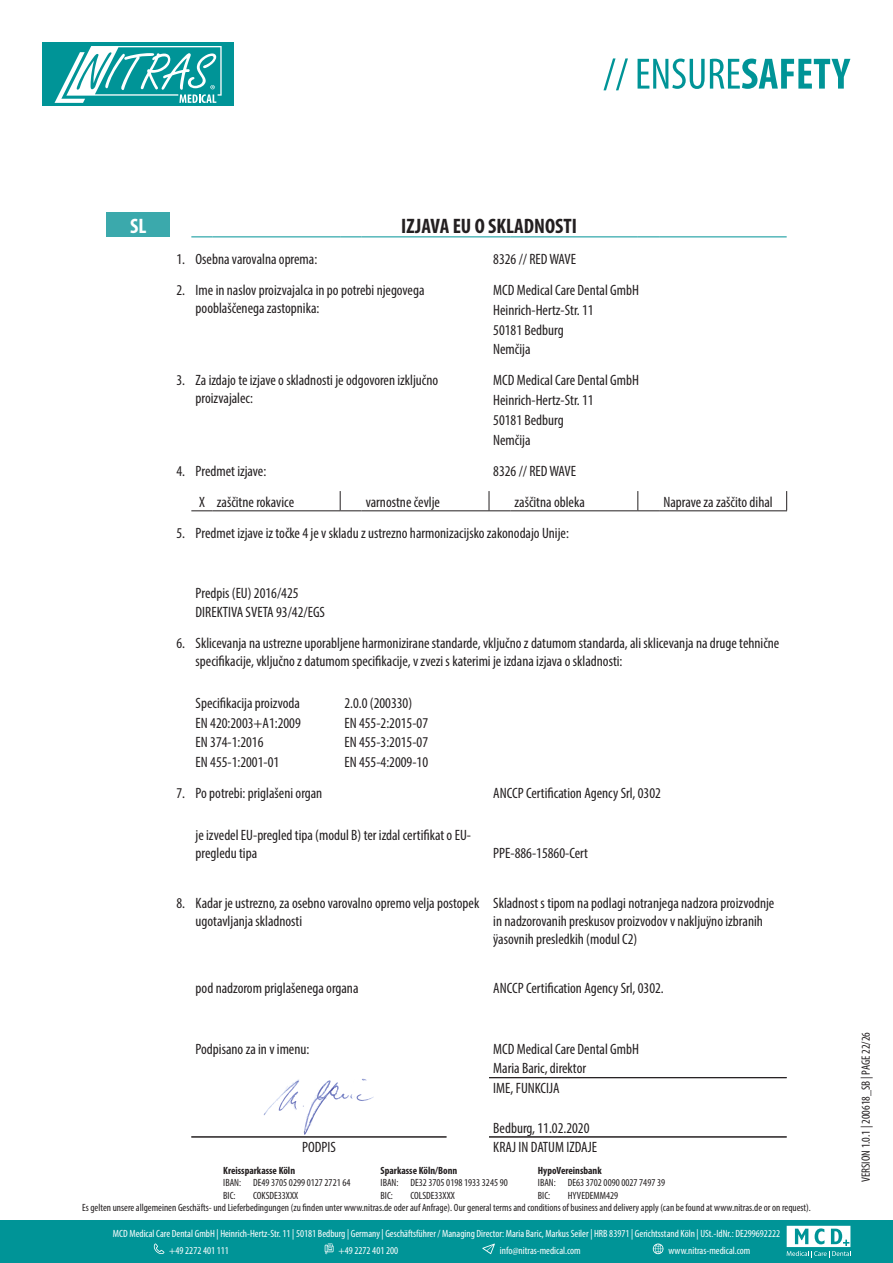
<style>
.page{position:relative;width:893px;height:1263px;background:#fff}
.page>*{position:absolute;margin:0;border:0;box-sizing:border-box;transform-origin:0 0}
.t1{font:700 condensed 21px "Myriad Pro";color:#231f20}
.t2{font:700 condensed 21px "Myriad Pro";color:#fff}
.t3{font:condensed 15px/18px "Myriad Pro";color:#231f20}
.t4{font:condensed 12px "Myriad Pro";color:#231f20}
.t5{font:condensed 10.5px/12.6px "Myriad Pro";color:#231f20}
.t6{font:condensed 10.5px/17px "Myriad Pro";color:#fff}
.t7{font:700 condensed 10.5px "Myriad Pro";color:#231f20}
</style>
<div class="page">
<svg style="left:264px;top:1078px;width:110px;height:57px"></svg>
<svg style="left:603px;top:58px;width:247px;height:32px"></svg>
<div style="left:43px;top:43px;width:191px;height:63px;background:#009497"></div>
<svg style="left:55px;top:46px;width:167px;height:57px"></svg>
<div style="left:0;top:1220px;width:893px;height:43px;background:#009497"></div>
<svg style="left:787px;top:1226px;width:64px;height:32px"></svg>
<svg style="left:154px;top:1243px;width:10px;height:11px"></svg>
<svg style="left:325px;top:1243px;width:9px;height:11px"></svg>
<svg style="left:482px;top:1243px;width:13px;height:11px"></svg>
<svg style="left:653px;top:1243px;width:10px;height:11px"></svg>
<div style="left:106px;top:213px;width:64px;height:24px;background:#3ba9ac"></div>
<svg style="left:489px;top:491px;width:21px;height:20px"></svg>
<hr style="left:510px;top:510px;width:128px;height:1px;background:#231f20">
<svg style="left:786px;top:491px;width:1px;height:19px"></svg>
<svg style="left:191px;top:510px;width:22px;height:1px"></svg>
<hr style="left:213px;top:510px;width:127px;height:1px;background:#231f20">
<svg style="left:340px;top:491px;width:21px;height:20px"></svg>
<hr style="left:361px;top:510px;width:128px;height:1px;background:#231f20">
<svg style="left:637px;top:491px;width:22px;height:20px"></svg>
<hr style="left:659px;top:510px;width:128px;height:1px;background:#231f20">
<svg style="left:191px;top:236px;width:22px;height:1px"></svg>
<hr style="left:213px;top:236px;width:127px;height:1px;background:#009497">
<svg style="left:340px;top:236px;width:21px;height:1px"></svg>
<hr style="left:361px;top:236px;width:128px;height:1px;background:#009497">
<svg style="left:489px;top:236px;width:21px;height:1px"></svg>
<hr style="left:510px;top:236px;width:128px;height:1px;background:#009497">
<svg style="left:638px;top:236px;width:21px;height:1px"></svg>
<hr style="left:659px;top:236px;width:128px;height:1px;background:#009497">
<hr style="left:191px;top:1136px;width:255px;height:1px;background:#231f20">
<hr style="left:489px;top:1077px;width:298px;height:1px;background:#231f20">
<hr style="left:489px;top:1136px;width:298px;height:1px;background:#231f20">
<p class="t2" style="left:130px;top:212px;width:18px">SL</p>
<p class="t1" style="left:401px;top:212px;width:177px">IZJAVA EU O SKLADNOSTI</p>
<p class="t3" style="left:176px;top:250px;width:10px">1.</p>
<p class="t3" style="left:196px;top:250px;width:123px">Osebna varovalna oprema:</p>
<p class="t3" style="left:176px;top:281px;width:10px">2.</p>
<p class="t3" style="left:196px;top:281px;width:230px">Ime in naslov proizvajalca in po potrebi njegovega pooblaščenega zastopnika:</p>
<p class="t3" style="left:493px;top:340px;width:39px">Nemčija</p>
<p class="t3" style="left:176px;top:371px;width:10px">3.</p>
<p class="t3" style="left:196px;top:371px;width:244px">Za izdajo te izjave o skladnosti je odgovoren izključno proizvajalec:</p>
<p class="t3" style="left:493px;top:430px;width:39px">Nemčija</p>
<p class="t3" style="left:176px;top:461px;width:10px">4.</p>
<p class="t3" style="left:196px;top:461px;width:72px">Predmet izjave:</p>
<p class="t3" style="left:217px;top:492px;width:79px">zaščitne rokavice</p>
<p class="t3" style="left:366px;top:492px;width:76px">varnostne čevlje</p>
<p class="t3" style="left:514px;top:492px;width:72px">zaščitna obleka</p>
<p class="t3" style="left:663px;top:492px;width:111px">Naprave za zaščito dihal</p>
<p class="t3" style="left:176px;top:524px;width:10px">5.</p>
<p class="t3" style="left:196px;top:524px;width:375px">Predmet izjave iz točke 4 je v skladu z ustrezno harmonizacijsko zakonodajo Unije:</p>
<h1 class="t2" style="left:129px;top:212px;width:20px">DE</h1>
<p class="t3" style="left:493px;top:243px;width:147px;line-height:31px">8326 // RED WAVE<br>MCD Medical Care Dental GmbH</p>
<p class="t3" style="left:493px;top:300px;width:102px;line-height:19.8px">Heinrich-Hertz-Str. 11<br>50181 Bedburg</p>
<p class="t3" style="left:493px;top:370px;width:147px;line-height:19.8px">MCD Medical Care Dental GmbH<br>Heinrich-Hertz-Str. 11<br>50181 Bedburg</p>
<p class="t3" style="left:493px;top:461px;width:84px">8326 // RED WAVE</p>
<p class="t3" style="left:199px;top:492px;width:7px">X</p>
<p class="t3" style="left:196px;top:583px;width:105px">Predpis (EU) 2016/425</p>
<p class="t3" style="left:196px;top:603px;width:131px">DIREKTIVA SVETA 93/42/EGS</p>
<p class="t3" style="left:176px;top:634px;width:10px">6.</p>
<p class="t3" style="left:196px;top:634px;width:585px">Sklicevanja na ustrezne uporabljene harmonizirane standarde, vključno z datumom standarda, ali sklicevanja na druge tehnične specifikacije, vključno z datumom specifikacije, v zvezi s katerimi je izdana izjava o skladnosti:</p>
<p class="t3" style="left:196px;top:694px;width:106px">Specifikacija proizvoda</p>
<p class="t3" style="left:344px;top:694px;width:69px">2.0.0 (200330)</p>
<p class="t3" style="left:196px;top:713px;width:107px">EN 420:2003+A1:2009</p>
<p class="t3" style="left:344px;top:713px;width:85px">EN 455-2:2015-07</p>
<p class="t3" style="left:196px;top:733px;width:69px">EN 374-1:2016</p>
<p class="t3" style="left:344px;top:733px;width:85px">EN 455-3:2015-07</p>
<p class="t3" style="left:196px;top:753px;width:85px">EN 455-1:2001-01</p>
<p class="t3" style="left:344px;top:753px;width:85px">EN 455-4:2009-10</p>
<p class="t3" style="left:493px;top:784px;width:169px">ANCCP Certification Agency Srl, 0302</p>
<p class="t3" style="left:176px;top:784px;width:10px">7.</p>
<p class="t3" style="left:196px;top:784px;width:128px">Po potrebi: priglašeni organ</p>
<p class="t3" style="left:196px;top:825px;width:277px">je izvedel EU-pregled tipa (modul B) ter izdal certifikat o EU&shy;pregledu tipa</p>
<p class="t3" style="left:176px;top:894px;width:10px">8.</p>
<p class="t3" style="left:196px;top:894px;width:285px">Kadar je ustrezno, za osebno varovalno opremo velja postopek ugotavljanja skladnosti</p>
<p class="t3" style="left:493px;top:894px;width:283px">Skladnost s tipom na podlagi notranjega nadzora proizvodnje in nadzorovanih preskusov proizvodov v nakljuÿno izbranih ÿasovnih presledkih (modul C2)</p>
<p class="t3" style="left:196px;top:979px;width:164px">pod nadzorom priglašenega organa</p>
<p class="t3" style="left:493px;top:843px;width:96px">PPE-886-15860-Cert</p>
<p class="t3" style="left:493px;top:979px;width:172px">ANCCP Certification Agency Srl, 0302.</p>
<p class="t3" style="left:196px;top:1039px;width:115px">Podpisano za in v imenu:</p>
<p class="t3" style="left:493px;top:1039px;width:147px">MCD Medical Care Dental GmbH</p>
<p class="t3" style="left:493px;top:1059px;width:94px">Maria Baric, direktor</p>
<p class="t3" style="left:493px;top:1079px;width:68px">IME, FUNKCIJA</p>
<p class="t3" style="left:493px;top:1118px;width:98px">Bedburg, 11.02.2020</p>
<p class="t3" style="left:302px;top:1138px;width:35px">PODPIS</p>
<p class="t3" style="left:493px;top:1138px;width:105px">KRAJ IN DATUM IZDAJE</p>
<p class="t7" style="left:223px;top:1164px;width:73px">Kreissparkasse Köln</p>
<p class="t7" style="left:381px;top:1164px;width:78px">Sparkasse Köln/Bonn</p>
<p class="t7" style="left:538px;top:1164px;width:65px">HypoVereinsbank</p>
<p class="t5" style="left:223px;top:1176px;width:19px">IBAN:<br>BIC:</p>
<p class="t5" style="left:253px;top:1176px;width:99px">DE49 3705 0299 0127 2721 64<br>COKSDE33XXX</p>
<p class="t5" style="left:381px;top:1176px;width:19px">IBAN:<br>BIC:</p>
<p class="t5" style="left:410px;top:1176px;width:99px">DE32 3705 0198 1933 3245 90<br>COLSDE33XXX</p>
<p class="t5" style="left:538px;top:1176px;width:19px">IBAN:<br>BIC:</p>
<p class="t5" style="left:568px;top:1176px;width:99px">DE63 3702 0090 0027 7497 39</p>
<p class="t5" style="left:568px;top:1189px;width:52px">HYVEDEMM429</p>
<p class="t5" style="left:82px;top:1201px;width:730px">Es gelten unsere allgemeinen Geschäfts- und Lieferbedingungen (zu finden unter www.nitras.de oder auf Anfrage). Our general terms and conditions of business and delivery apply (can be found at www.nitras.de or on request).</p>
<p class="t6" style="left:169px;top:1225px;width:612px;text-indent:-56px">MCD Medical Care Dental GmbH | Heinrich-Hertz-Str. 11 | 50181 Bedburg | Germany | Geschäftsführer / Managing Director: Maria Baric, Markus Seiler | HRB 83971 | Gerichtsstand Köln | USt.-IdNr.: DE299692222 +49 2272 401 111</p>
<p class="t6" style="left:338px;top:1242px;width:61px">+49 2272 401 200</p>
<p class="t6" style="left:500px;top:1242px;width:82px">info@nitras-medical.com</p>
<p class="t6" style="left:668px;top:1242px;width:84px">www.nitras-medical.com</p>
<p class="t4" style="left:859px;top:1182px;width:151px;rotate:-90deg">VERSION 1.0.1 | 200618_SB | PAGE 22/26</p>
</div>
